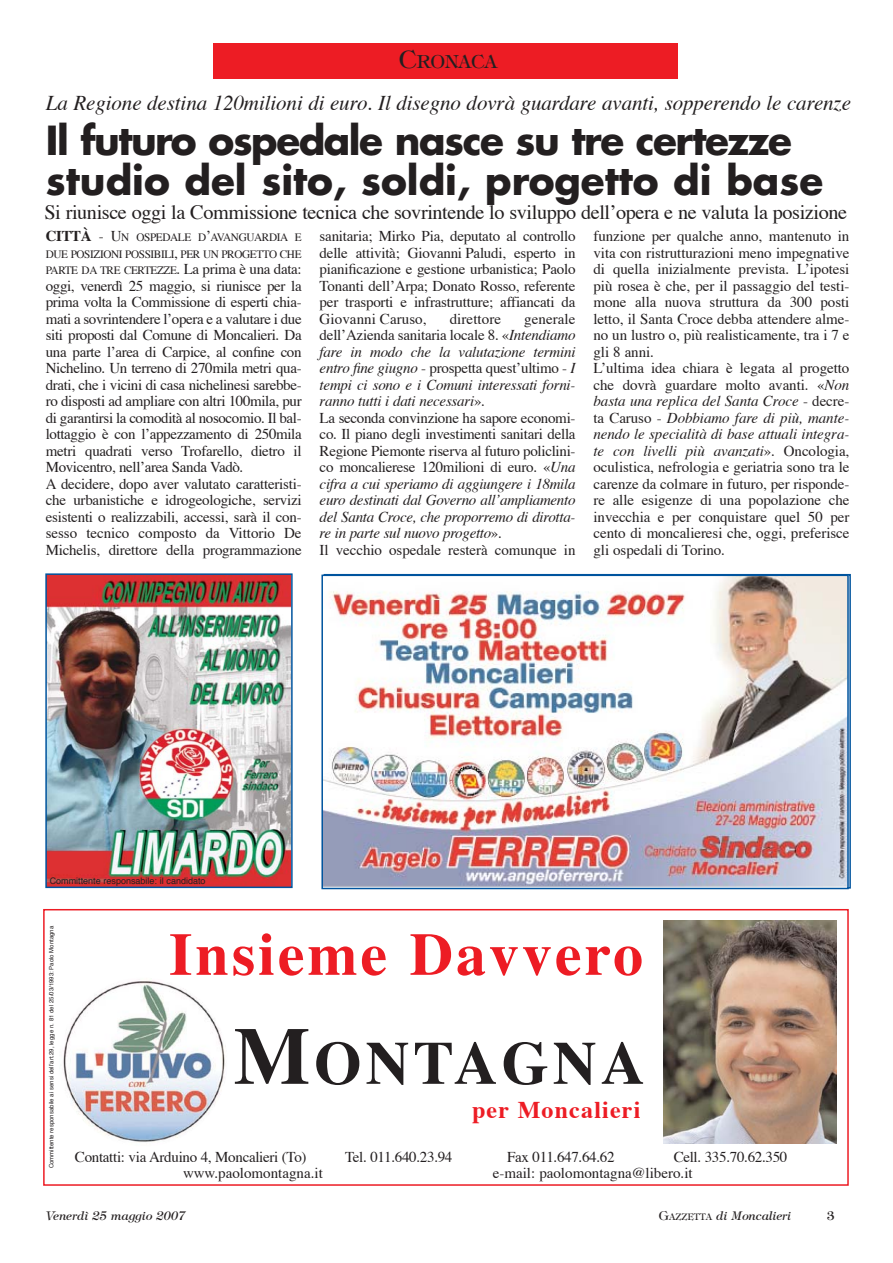
<style>
.page{position:relative;width:893px;height:1263px;background:#fff}
.page>*{position:absolute;margin:0;border:0;box-sizing:border-box;transform-origin:0 0}
.t1{font:700 81px "Times";color:#231f20}
.t2{font:700 60.75px "Times";letter-spacing:.065em;color:#231f20}
.t3{font:700 60px "Times";letter-spacing:.05em;color:#ed1c24}
.t4{font:700 39px/40.5px "Futura";letter-spacing:-.03em;color:#231f20}
.t5{font:700 24px "Times";letter-spacing:.05em;color:#ed1c24}
.t6{font:italic 21px "Times";letter-spacing:-.005em;color:#231f20}
.t7{font:20.25px "Times";letter-spacing:-.02em;color:#231f20}
.t8{font:18px "Tiffany";color:#231f20}
.t9{font:15px/16.5px "Times";letter-spacing:-.015em;color:#231f20}
.t10{font:italic 15px/16.5px "Times";letter-spacing:-.02em;color:#231f20}
.t11{font:15px "Times";letter-spacing:.005em;color:#231f20}
.t12{font:italic 12px "Tiffany";color:#231f20}
.t13{font:12px "Tiffany";color:#231f20}
.t14{font:11.25px/16.5px "Times";letter-spacing:-.035em;color:#231f20;text-align:justify}
.t15{font:9px "Helvetica";color:#231f20}
.t16{font:6px "Helvetica";color:#231f20}
.s1{font-size:24px}
.s2{font-weight:700;font-size:15px}
.s3{font-size:15px}
.s4{font-style:normal}
.s5{font-style:italic}
.s6{font-style:normal;font-size:9px}
</style>
<div class="page">
<div style="left:213px;top:44px;width:465px;height:35px;background:#ed1c24"></div>
<div style="left:43px;top:909px;width:806px;height:277px;border:2px solid #ed1c24"></div>
<img style="left:664px;top:920px;width:173px;height:223px">
<img style="left:324px;top:577px;width:522px;height:309px">
<div style="left:321px;top:574px;width:528px;height:315px;border:2px solid #00549e"></div>
<img style="left:48px;top:576px;width:242px;height:309px">
<div style="left:45px;top:573px;width:248px;height:315px;border:2px solid #00549e"></div>
<img style="left:60px;top:978px;width:168px;height:168px;border-radius:50%">
<p class="t8" style="left:399px;top:55px;width:100px"><span class="s1">C</span>RONACA</p>
<p class="t6" style="left:46px;top:94px;width:806px">La Regione destina 120milioni di euro. Il disegno dovrà guardare avanti, sopperendo le carenze</p>
<p class="t4" style="left:46px;top:123px;width:779px">Il futuro ospedale nasce su tre certezze studio del sito, soldi, progetto di base</p>
<p class="t7" style="left:44px;top:203px;width:804px">Si riunisce oggi la Commissione tecnica che sovrintende lo sviluppo dell’opera e ne valuta la posizione</p>
<p class="t14" style="left:46px;top:230px;width:257px"><span class="s2">CITTÀ</span> <span class="s3">- U</span>N OSPEDALE D<span class="s3">’</span>AVANGUARDIA E DUE POSIZIONI POSSIBILI<span class="s3">,</span> PER UN PROGETTO CHE PARTE DA TRE CERTEZZE<span class="s3">. La prima è una data:</span></p>
<p class="t9" style="left:46px;top:279px;width:257px">oggi, venerdì 25 maggio, si riunisce per la prima volta la Commissione di esperti chia&shy;mati a sovrintendere l’opera e a valutare i due siti proposti dal Comune di Moncalieri. Da una parte l’area di Carpice, al confine con Nichelino. Un terreno di 270mila metri qua&shy;drati, che i vicini di casa nichelinesi sarebbe&shy;ro disposti ad ampliare con altri 100mila, pur di garantirsi la comodità al nosocomio. Il bal&shy;lottaggio è con l’appezzamento di 250mila metri quadrati verso Trofarello, dietro il Movicentro, nell’area Sanda Vadò.<br>A decidere, dopo aver valutato caratteristi&shy;che urbanistiche e idrogeologiche, servizi esistenti o realizzabili, accessi, sarà il con&shy;sesso tecnico composto da Vittorio De Michelis, direttore della programmazione</p>
<p class="t9" style="left:320px;top:229px;width:257px;text-align:justify">sanitaria; Mirko Pia, deputato al controllo delle attività; Giovanni Paludi, esperto in pianificazione e gestione urbanistica; Paolo Tonanti dell’Arpa; Donato Rosso, referente per trasporti e infrastrutture; affiancati da Giovanni Caruso,</p>
<p class="t10" style="left:320px;top:312px;width:257px;text-indent:205px"><span class="s4">generale dell’Azienda sanitaria locale 8. «</span>Intendiamo fare in modo che la valutazione termini entro fine giugno <span class="s4">- prospetta quest’ultimo -</span> I tempi ci sono e i Comuni interessati forni&shy;ranno tutti i dati necessari<span class="s4">».<br>La seconda convinzione ha sapore economi&shy;co. Il piano degli investimenti sanitari della Regione Piemonte riserva al futuro policlini&shy;co moncalierese 120milioni di euro. «</span>Una cifra a cui speriamo di aggiungere i 18mila euro destinati dal Governo all’ampliamento del Santa Croce, che proporremo di dirotta&shy;re in parte sul nuovo progetto<span class="s4">».<br>Il vecchio ospedale resterà comunque in</span></p>
<p class="t11" style="left:450px;top:312px;width:53px">direttore</p>
<p class="t9" style="left:593px;top:229px;width:257px">funzione per qualche anno, mantenuto in vita con ristrutturazioni meno impegnative di quella inizialmente prevista. L’ipotesi più rosea è che, per il passaggio del testi&shy;mone alla nuova struttura da 300 posti letto, il Santa Croce debba attendere alme&shy;no un lustro o, più realisticamente, tra i 7 e gli 8 anni.<br>L’ultima idea chiara è legata al progetto che dovrà guardare molto avanti. «<span class="s5">Non basta una replica del Santa Croce</span> - decre&shy;ta Caruso - <span class="s5">Dobbiamo fare di più, mante&shy;nendo le specialità di base attuali integra&shy;te con livelli più avanzati</span>». Oncologia, oculistica, nefrologia e geriatria sono tra le carenze da colmare in futuro, per risponde&shy;re alle esigenze di una popolazione che invecchia e per conquistare quel 50 per cento di moncalieresi che, oggi, preferisce gli ospedali di Torino.</p>
<p class="t15" style="left:50px;top:877px;width:157px">Committente responsabile: il candidato</p>
<p class="t16" style="left:49px;top:1168px;width:244px;rotate:-90deg">Committente responsabile ai sensi dell’art.29, legge n. 81 del 25/03/1993: Paolo Montagna</p>
<p class="t3" style="left:169px;top:930px;width:475px">Insieme Davvero</p>
<p class="t1" style="left:234px;top:1023px;width:78px">M</p>
<p class="t2" style="left:314px;top:1038px;width:332px">ONTAGNA</p>
<p class="t5" style="left:472px;top:1100px;width:170px">per Moncalieri</p>
<p class="t9" style="left:75px;top:1149px;width:233px">Contatti: via Arduino 4, Moncalieri (To)</p>
<p class="t9" style="left:345px;top:1149px;width:109px">Tel. 011.640.23.94</p>
<p class="t9" style="left:507px;top:1149px;width:109px">Fax 011.647.64.62</p>
<p class="t9" style="left:674px;top:1149px;width:115px">Cell. 335.70.62.350</p>
<p class="t9" style="left:183px;top:1166px;width:141px">www.paolomontagna.it</p>
<p class="t9" style="left:493px;top:1166px;width:202px">e-mail: paolomontagna@libero.it</p>
<p class="t12" style="left:45px;top:1210px;width:142px">Venerdì 25 maggio 2007</p>
<p class="t12" style="left:659px;top:1210px;width:133px"><span class="s4">G</span><span class="s6">AZZETTA</span> di Moncalieri</p>
<p class="t13" style="left:827px;top:1211px;width:9px">3</p>
</div>
